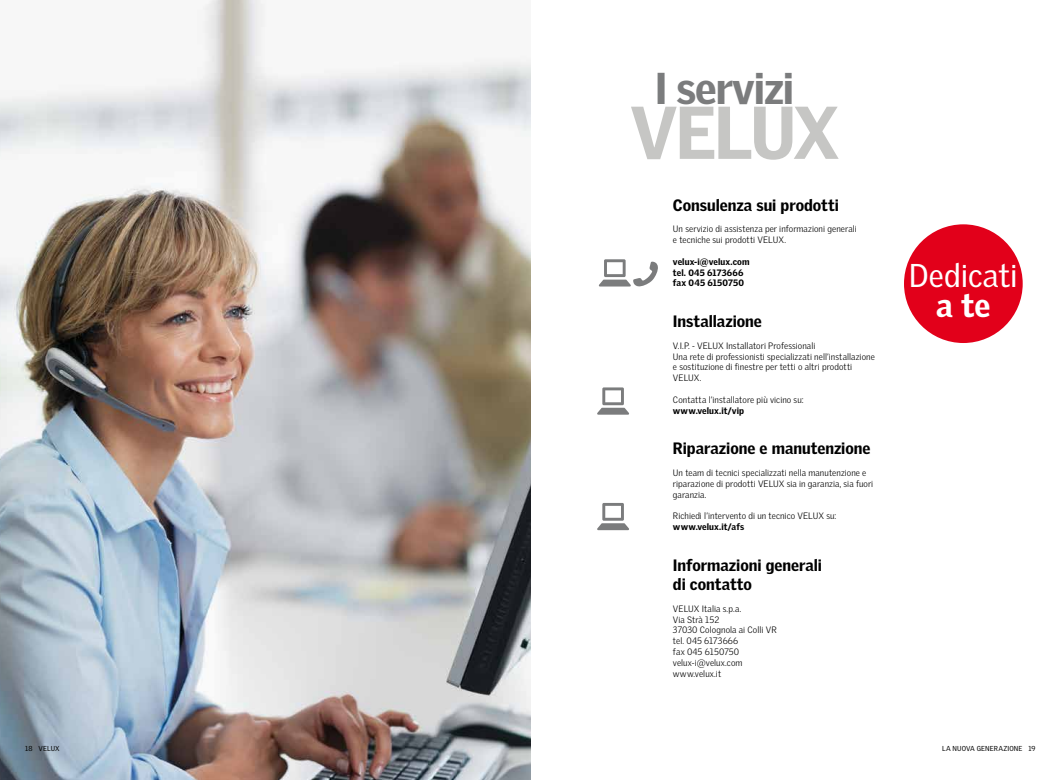
<style>
.page{position:relative;width:1061px;height:780px;background:#fff}
.page>*{position:absolute;margin:0;border:0;box-sizing:border-box;transform-origin:0 0}
.t1{font:900 72.4px "Velux Gothic";letter-spacing:-.03em;color:#c6c6c4}
.t2{font:900 43.3px "Velux Gothic";letter-spacing:-.025em;color:#7b7c7d}
.t3{font:32px "Velux Gothic";color:#fff}
.t4{font:900 32px "Velux Gothic";color:#fff}
.t5{font:900 16px/19.2px "Velux Gothic";color:#000}
.t6{font:300 9px/10.8px "Velux Gothic";letter-spacing:.005em;color:#000}
.t7{font:900 9px/10.8px "Velux Gothic";letter-spacing:.01em;color:#000}
.t8{font:7px "Velux Gothic";letter-spacing:.02em;color:#000}
</style>
<div class="page">
<img style="left:0;top:0;width:530px;height:780px">
<div style="left:903px;top:224px;width:119px;height:119px;background:#e2001a;border-radius:50%"></div>
<svg style="left:597px;top:387px;width:32px;height:27px"></svg>
<svg style="left:597px;top:503px;width:32px;height:27px"></svg>
<svg style="left:598px;top:259px;width:60px;height:28px"></svg>
<h2 class="t2" style="left:654px;top:61px;width:141px">I servizi</h2>
<h1 class="t1" style="left:629px;top:87px;width:211px">VELUX</h1>
<h3 class="t5" style="left:672px;top:195px;width:167px">Consulenza sui prodotti</h3>
<p class="t6" style="left:672px;top:223px;width:185px">Un servizio di assistenza per informazioni generali e tecniche sui prodotti VELUX.</p>
<p class="t7" style="left:672px;top:256px;width:78px">velux-i@velux.com tel. 045 6173666 fax 045 6150750</p>
<h3 class="t5" style="left:672px;top:312px;width:90px">Installazione</h3>
<p class="t6" style="left:672px;top:340px;width:203px">V.I.P. - VELUX Installatori Professionali<br>Una rete di professionisti specializzati nell’installazione e sostituzione di finestre per tetti o altri prodotti VELUX.</p>
<p class="t6" style="left:672px;top:394px;width:132px">Contatta l’installatore più vicino su:</p>
<p class="t7" style="left:672px;top:405px;width:73px">www.velux.it/vip</p>
<h3 class="t5" style="left:672px;top:439px;width:199px">Riparazione e manutenzione</h3>
<p class="t6" style="left:672px;top:467px;width:202px">Un team di tecnici specializzati nella manutenzione e riparazione di prodotti VELUX sia in garanzia, sia fuori garanzia.</p>
<p class="t6" style="left:672px;top:510px;width:165px">Richiedi l’intervento di un tecnico VELUX su:</p>
<p class="t7" style="left:672px;top:521px;width:73px">www.velux.it/afs</p>
<h3 class="t5" style="left:672px;top:555px;width:151px">Informazioni generali di contatto</h3>
<p class="t6" style="left:672px;top:603px;width:105px">VELUX Italia s.p.a.<br>Via Strà 152<br>37030 Colognola ai Colli VR tel. 045 6173666<br>fax 045 6150750 velux-i@velux.com www.velux.it</p>
<h3 class="t3" style="left:908px;top:256px;width:110px">Dedicati</h3>
<h3 class="t4" style="left:935px;top:285px;width:56px">a te</h3>
<p class="t8" style="left:25px;top:744px;width:36px">18 VELUX</p>
<p class="t8" style="left:941px;top:744px;width:95px">LA NUOVA GENERAZIONE 19</p>
</div>
